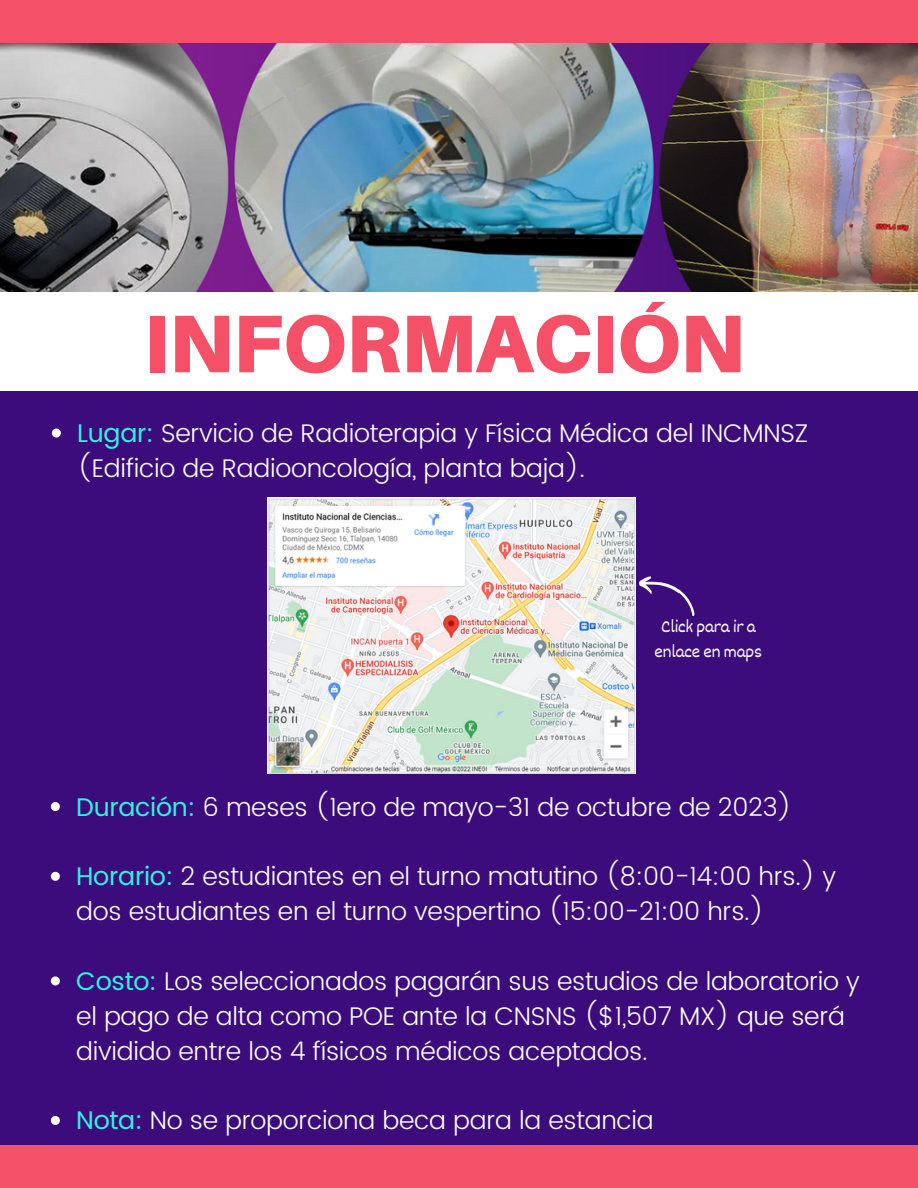
<style>
.page{position:relative;width:918px;height:1188px;background:#3c0c7c}
.page>*{position:absolute;margin:0;border:0;box-sizing:border-box;transform-origin:0 0}
.t1{font:900 81.9px "Aileron";letter-spacing:-.01em;color:#f45068}
.t2{font:300 25.5px/34.8px "Poppins";letter-spacing:-.01em;color:#fff}
.t3{font:18px/24.8px "Dekko";letter-spacing:-.01em;color:#fff;text-align:center}
.s1{font-weight:400;color:#2ff3e0}
</style>
<div class="page">
<img style="left:0;top:43px;width:918px;height:249px">
<div style="left:0;top:292px;width:918px;height:99px;background:#fff"></div>
<div style="left:0;top:0;width:918px;height:43px;background:#f45068"></div>
<div style="left:0;top:1145px;width:918px;height:43px;background:#f45068"></div>
<img style="left:268px;top:497px;width:368px;height:277px">
<svg style="left:639px;top:576px;width:56px;height:40px"></svg>
<svg style="left:52px;top:429px;width:9px;height:9px"></svg>
<svg style="left:51px;top:802px;width:9px;height:9px"></svg>
<svg style="left:51px;top:872px;width:9px;height:9px"></svg>
<svg style="left:51px;top:976px;width:9px;height:9px"></svg>
<svg style="left:51px;top:1116px;width:9px;height:9px"></svg>
<h1 class="t1" style="left:144px;top:293px;width:602px">INFORMACIÓN</h1>
<p class="t2" style="left:77px;top:416px;width:733px"><span class="s1">Lugar:</span> Servicio de Radioterapia y Física Médica del INCMNSZ (Edificio de Radiooncología, planta baja).</p>
<p class="t3" style="left:654px;top:614px;width:109px">Click para ir a enlace en maps</p>
<p class="t2" style="left:76px;top:789px;width:717px"><span class="s1">Duración:</span> 6 meses (1ero de mayo-31 de octubre de 2023)</p>
<p class="t2" style="left:76px;top:859px;width:762px"><span class="s1">Horario:</span> 2 estudiantes en el turno matutino (8:00-14:00 hrs.) y dos estudiantes en el turno vespertino (15:00-21:00 hrs.)</p>
<p class="t2" style="left:76px;top:964px;width:785px"><span class="s1">Costo:</span> Los seleccionados pagarán sus estudios de laboratorio y el pago de alta como POE ante la CNSNS ($1,507 MX) que será dividido entre los 4 físicos médicos aceptados.</p>
<p class="t2" style="left:76px;top:1103px;width:579px"><span class="s1">Nota:</span> No se proporciona beca para la estancia</p>
</div>
